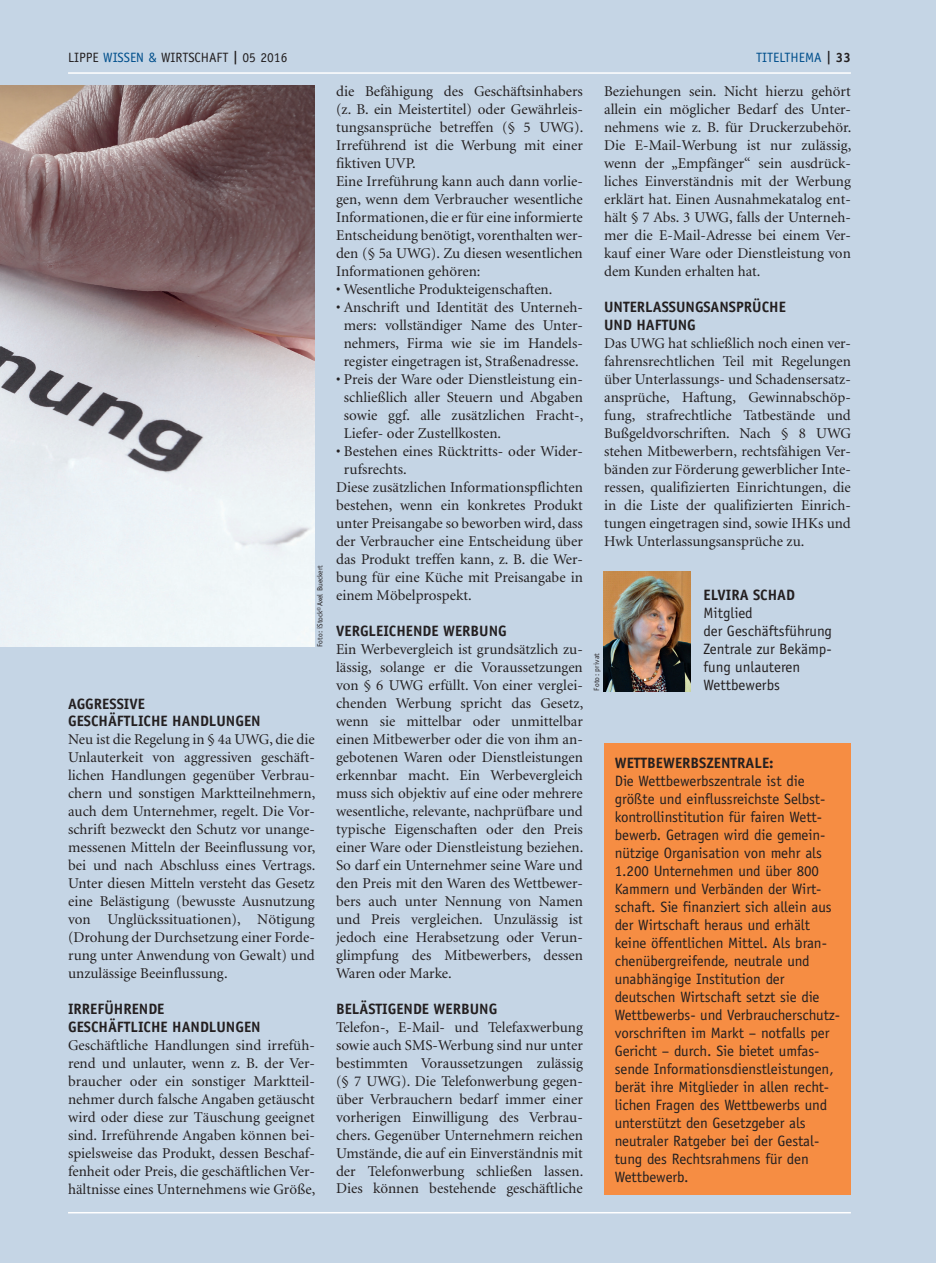
<style>
.page{position:relative;width:936px;height:1263px;background:#fff}
.page>*{position:absolute;margin:0;border:0;box-sizing:border-box;transform-origin:0 0}
.t1{font:15px/18px "Minion";color:#231f20;text-align:justify}
.t2{font:15px/18px "Officina Sans";letter-spacing:-.005em;color:#231f20}
.t3{font:700 15px/18px "Officina Sans";color:#231f20}
.t4{font:13.5px "Officina Sans";color:#231f20}
.t5{font:13.5px "Officina Sans";color:#004f8c}
.t6{font:7.5px "Officina Sans";color:#231f20}
.t7{font:7.5px "Officina Sans";letter-spacing:.025em;color:#231f20}
.s1{color:#004f8c}
.s2{font-weight:700}
.s3{font-weight:700;color:#231f20}
</style>
<div class="page">
<div style="left:0;top:0;width:935px;height:1263px;background:#c5d5e5"></div>
<img style="left:0;top:85px;width:315px;height:561px">
<hr style="left:68px;top:1212px;width:782px;height:1px;background:#fff">
<hr style="left:68px;top:72px;width:782px;height:2px;background:#fff">
<img style="left:603px;top:572px;width:87px;height:119px">
<div style="left:604px;top:743px;width:246px;height:452px;background:#f68d43"></div>
<p class="t4" style="left:68px;top:49px;width:221px">LIPPE <span class="s1">WISSEN &amp;</span> WIRTSCHAFT <span class="s2">|</span> 05 2016</p>
<p class="t5" style="left:756px;top:49px;width:96px">TITELTHEMA <span class="s3">| 33</span></p>
<p class="t6" style="left:315px;top:647px;width:83px;rotate:-90deg">Foto: iStock©Axel Bueckert</p>
<p class="t3" style="left:68px;top:694px;width:194px">AGGRESSIVE<br>GESCHÄFTLICHE HANDLUNGEN</p>
<p class="t1" style="left:68px;top:731px;width:249px">Neu ist die Regelung in § 4a UWG, die die Unlauterkeit von aggressiven geschäft&shy;lichen Handlungen gegenüber Verbrau&shy;chern und sonstigen Marktteilnehmern, auch dem Unternehmer, regelt. Die Vor&shy;schrift bezweckt den Schutz vor unange&shy;messenen Mitteln der Beeinflussung vor, bei und nach Abschluss eines Vertrags.<br>Unter diesen Mitteln versteht das Gesetz eine Belästigung (bewusste Ausnutzung von Unglückssituationen), Nötigung (Drohung der Durchsetzung einer Forde&shy;rung unter Anwendung von Gewalt) und unzulässige Beeinflussung.</p>
<p class="t3" style="left:68px;top:1000px;width:194px">IRREFÜHRENDE<br>GESCHÄFTLICHE HANDLUNGEN</p>
<p class="t1" style="left:68px;top:1037px;width:249px">Geschäftliche Handlungen sind irrefüh&shy;rend und unlauter, wenn z. B. der Ver&shy;braucher oder ein sonstiger Marktteil&shy;nehmer durch falsche Angaben getäuscht wird oder diese zur Täuschung geeignet sind. Irreführende Angaben können bei&shy;spielsweise das Produkt, dessen Beschaf&shy;fenheit oder Preis, die geschäftlichen Ver&shy;hältnisse eines Unternehmens wie Größe,</p>
<p class="t1" style="left:336px;top:83px;width:249px;text-align:left">die Befähigung des Geschäftsinhabers (z. B. ein Meistertitel) oder Gewährleis&shy;tungsansprüche betreffen (§ 5 UWG).<br>Irreführend ist die Werbung mit einer fiktiven UVP.<br>Eine Irreführung kann auch dann vorlie&shy;gen, wenn dem Verbraucher wesentliche Informationen, die er für eine informierte Entscheidung benötigt, vorenthalten wer&shy;den (§ 5a UWG). Zu diesen wesentlichen Informationen gehören:</p>
<p class="t1" style="left:336px;top:281px;width:218px">• Wesentliche Produkteigenschaften.</p>
<p class="t1" style="left:336px;top:299px;width:248px;text-align:center">• Anschrift und Identität des Unterneh&shy;mers: vollständiger Name des Unter&shy;nehmers, Firma wie sie im Handels&shy;register eingetragen ist, Straßenadresse.</p>
<p class="t1" style="left:344px;top:371px;width:241px;text-indent:-8px">• Preis der Ware oder Dienstleistung ein&shy;schließlich aller Steuern und Abgaben sowie ggf. alle zusätzlichen Fracht-, Liefer- oder Zustellkosten.</p>
<p class="t1" style="left:336px;top:443px;width:248px">• Bestehen eines Rücktritts- oder Wider-</p>
<p class="t1" style="left:344px;top:461px;width:64px">rufsrechts.</p>
<p class="t1" style="left:336px;top:479px;width:248px">Diese zusätzlichen Informationspflichten</p>
<p class="t1" style="left:336px;top:497px;width:248px">bestehen, wenn ein konkretes Produkt</p>
<p class="t1" style="left:336px;top:515px;width:248px">unter Preisangabe so beworben wird, dass</p>
<p class="t1" style="left:336px;top:533px;width:248px">der Verbraucher eine Entscheidung über</p>
<p class="t1" style="left:336px;top:551px;width:248px">das Produkt treffen kann, z. B. die Wer-</p>
<p class="t1" style="left:336px;top:569px;width:248px">bung für eine Küche mit Preisangabe in</p>
<p class="t1" style="left:336px;top:587px;width:137px">einem Möbelprospekt.</p>
<p class="t3" style="left:336px;top:622px;width:172px">VERGLEICHENDE WERBUNG</p>
<p class="t1" style="left:336px;top:641px;width:249px">Ein Werbevergleich ist grundsätzlich zu&shy;lässig, solange er die Voraussetzungen von § 6 UWG erfüllt. Von einer verglei&shy;chenden Werbung spricht das Gesetz, wenn sie mittelbar oder unmittelbar einen Mitbewerber oder die von ihm an&shy;gebotenen Waren oder Dienstleistungen erkennbar macht. Ein Werbevergleich muss sich objektiv auf eine oder mehrere wesentliche, relevante, nachprüfbare und typische Eigenschaften oder den Preis einer Ware oder Dienstleistung beziehen.<br>So darf ein Unternehmer seine Ware und den Preis mit den Waren des Wettbewer&shy;bers auch unter Nennung von Namen und Preis vergleichen. Unzulässig ist jedoch eine Herabsetzung oder Verun&shy;glimpfung des Mitbewerbers, dessen Waren oder Marke.</p>
<p class="t3" style="left:336px;top:999px;width:163px">BELÄSTIGENDE WERBUNG</p>
<p class="t1" style="left:336px;top:1018px;width:249px">Telefon-, E-Mail- und Telefaxwerbung sowie auch SMS-Werbung sind nur unter bestimmten Voraussetzungen zulässig (§ 7 UWG). Die Telefonwerbung gegen&shy;über Verbrauchern bedarf immer einer vorherigen Einwilligung des Verbrau&shy;chers. Gegenüber Unternehmern reichen Umstände, die auf ein Einverständnis mit der Telefonwerbung schließen lassen.<br>Dies können bestehende geschäftliche</p>
<p class="t1" style="left:604px;top:83px;width:249px">Beziehungen sein. Nicht hierzu gehört allein ein möglicher Bedarf des Unter&shy;nehmens wie z. B. für Druckerzubehör.<br>Die E-Mail-Werbung ist nur zulässig, wenn der „Empfänger“ sein ausdrück&shy;liches Einverständnis mit der Werbung erklärt hat. Einen Ausnahmekatalog ent&shy;hält § 7 Abs. 3 UWG, falls der Unterneh&shy;mer die E-Mail-Adresse bei einem Ver&shy;kauf einer Ware oder Dienstleistung von dem Kunden erhalten hat.</p>
<p class="t3" style="left:604px;top:298px;width:183px">UNTERLASSUNGSANSPRÜCHE<br>UND HAFTUNG</p>
<p class="t1" style="left:604px;top:335px;width:248px">Das UWG hat schließlich noch einen ver&shy;fahrensrechtlichen Teil mit Regelungen über Unterlassungs- und Schadensersatz&shy;ansprüche, Haftung, Gewinnabschöp&shy;fung, strafrechtliche Tatbestände und Bußgeldvorschriften. Nach § 8 UWG stehen Mitbewerbern, rechtsfähigen Ver&shy;bänden zur Förderung gewerblicher Inte&shy;ressen, qualifizierten Einrichtungen, die in die Liste der qualifizierten Einrich&shy;tungen eingetragen sind, sowie IHKs und Hwk Unterlassungsansprüche zu.</p>
<p class="t3" style="left:703px;top:585px;width:93px">ELVIRA SCHAD</p>
<p class="t2" style="left:703px;top:604px;width:130px">Mitglied<br>der Geschäftsführung<br>Zentrale zur Bekämp&shy;fung unlauteren</p>
<p class="t7" style="left:592px;top:691px;width:39px;rotate:-90deg">Foto: privat</p>
<p class="t2" style="left:703px;top:676px;width:78px">Wettbewerbs</p>
<p class="t3" style="left:614px;top:754px;width:160px">WETTBEWERBSZENTRALE:</p>
<p class="t2" style="left:614px;top:772px;width:227px">Die Wettbewerbszentrale ist die größte und einflussreichste Selbst&shy;kontrollinstitution für fairen Wett&shy;bewerb. Getragen wird die gemein&shy;nützige Organisation von mehr als 1.200 Unternehmen und über 800<br>Kammern und Verbänden der Wirt&shy;schaft. Sie finanziert sich allein aus der Wirtschaft heraus und erhält keine öffentlichen Mittel. Als bran&shy;chenübergreifende, neutrale und unabhängige Institution der deutschen Wirtschaft setzt sie die Wettbewerbs- und Verbraucherschutz&shy;vorschriften im Markt – notfalls per Gericht – durch. Sie bietet umfas&shy;sende Informationsdienstleistungen, berät ihre Mitglieder in allen recht&shy;lichen Fragen des Wettbewerbs und unterstützt den Gesetzgeber als neutraler Ratgeber bei der Gestal&shy;tung des Rechtsrahmens für den Wettbewerb.</p>
</div>
